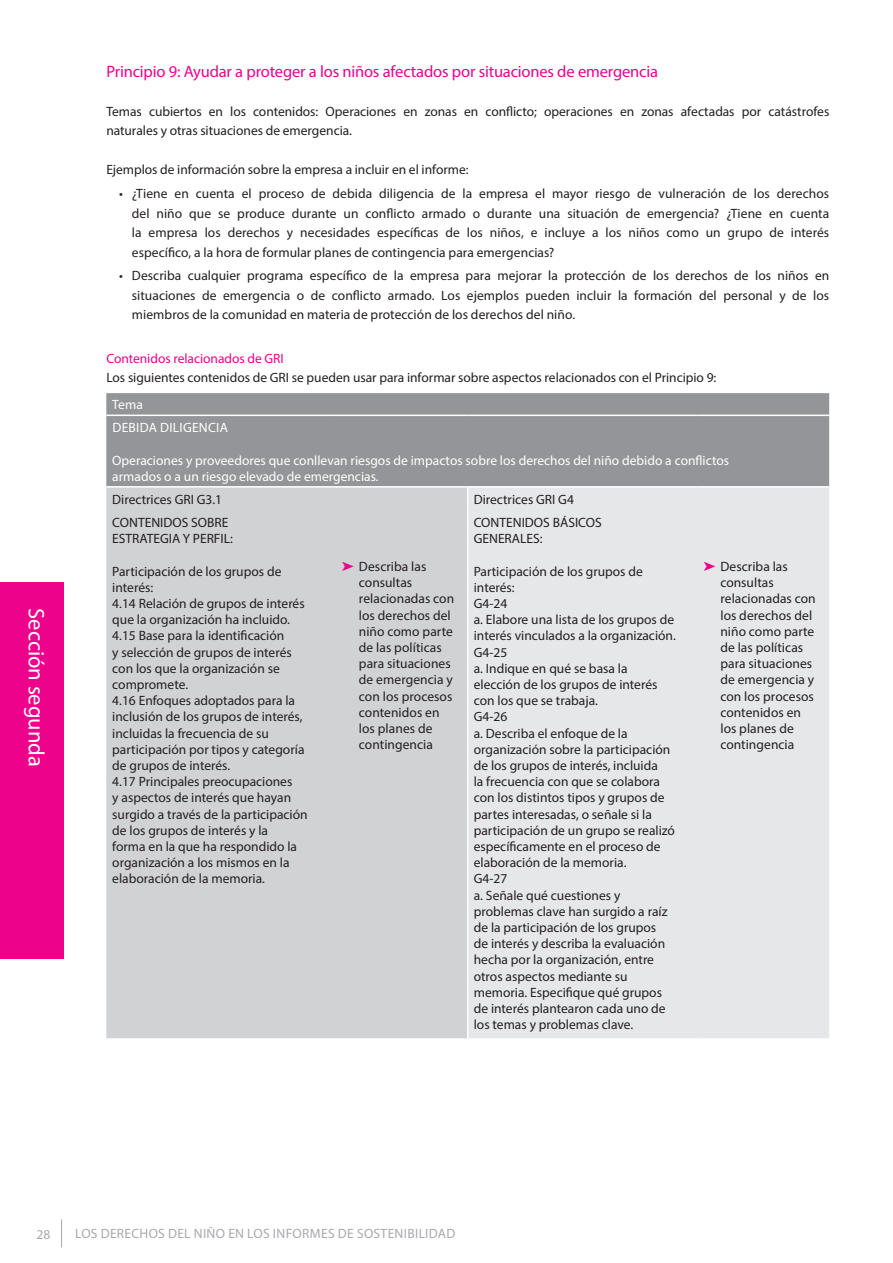
<style>
.page{position:relative;width:893px;height:1263px;background:#fff}
.page>*{position:absolute;margin:0;border:0;box-sizing:border-box;transform-origin:0 0}
.t1{font:22.5px "Myriad Pro";color:#fff}
.t2{font:16.5px "Myriad Pro";letter-spacing:-.01em;color:#ed028c}
.t3{font:13.5px/16.2px "Myriad Pro";color:#231f20}
.t4{font:13.5px/23px "Myriad Pro";color:#fff}
.t5{font:13.5px "Myriad Pro";letter-spacing:.025em;color:#a8a9ad}
.t6{font:13.5px "Myriad Pro";color:#ed028c}
.s1{color:#ed028c}
</style>
<div class="page">
<div style="left:0;top:583px;width:64px;height:376px;background:#ed028c"></div>
<svg style="left:61px;top:1219px;width:1px;height:28px"></svg>
<div style="left:106px;top:393px;width:723px;height:93px;background:#939598"></div>
<div style="left:106px;top:488px;width:361px;height:550px;background:#d1d2d4"></div>
<div style="left:468px;top:488px;width:361px;height:550px;background:#e6e7e9"></div>
<hr style="left:106px;top:415px;width:230px;height:1px;background:#fff">
<hr style="left:336px;top:415px;width:132px;height:1px;background:#fff">
<hr style="left:468px;top:415px;width:229px;height:1px;background:#fff">
<hr style="left:697px;top:415px;width:132px;height:1px;background:#fff">
<h1 class="t1" style="left:50px;top:608px;width:160px;rotate:90deg">Sección segunda</h1>
<p class="t2" style="left:106px;top:61px;width:553px">Principio 9: Ayudar a proteger a los niños afectados por situaciones de emergencia</p>
<p class="t3" style="left:106px;top:101px;width:724px;line-height:19.5px">Temas cubiertos en los contenidos: Operaciones en zonas en conflicto; operaciones en zonas afectadas por catástrofes naturales y otras situaciones de emergencia.</p>
<p class="t3" style="left:106px;top:162px;width:364px">Ejemplos de información sobre la empresa a incluir en el informe:</p>
<p class="t3" style="left:132px;top:184px;width:699px;line-height:19.5px;text-align:justify;text-indent:-13px">• ¿Tiene en cuenta el proceso de debida diligencia de la empresa el mayor riesgo de vulneración de los derechos del niño que se produce durante un conflicto armado o durante una situación de emergencia? ¿Tiene en cuenta la empresa los derechos y necesidades específicas de los niños, e incluye a los niños como un grupo de interés específico, a la hora de formular planes de contingencia para emergencias?</p>
<p class="t3" style="left:132px;top:266px;width:699px;line-height:19.5px;text-align:justify;text-indent:-13px">• Describa cualquier programa específico de la empresa para mejorar la protección de los derechos de los niños en situaciones de emergencia o de conflicto armado. Los ejemplos pueden incluir la formación del personal y de los miembros de la comunidad en materia de protección de los derechos del niño.</p>
<p class="t6" style="left:106px;top:350px;width:179px">Contenidos relacionados de GRI</p>
<p class="t3" style="left:106px;top:369px;width:611px">Los siguientes contenidos de GRI se pueden usar para informar sobre aspectos relacionados con el Principio 9:</p>
<p class="t4" style="left:112px;top:393px;width:32px">Tema<br>Debida</p>
<p class="t4" style="left:160px;top:416px;width:8px">diligencia</p>
<p class="t4" style="left:112px;top:452px;width:618px;line-height:16.2px">Operaciones y proveedores que conllevan riesgos de impactos sobre los derechos del niño debido a conflictos armados o a un riesgo elevado de emergencias.</p>
<p class="t3" style="left:112px;top:491px;width:111px">Directrices GRI G3.1</p>
<p class="t3" style="left:474px;top:491px;width:102px">Directrices GRI G4</p>
<p class="t3" style="left:112px;top:514px;width:122px">CONTENIDOS SOBRE<br>ESTRATEGIA Y PERFIL:</p>
<p class="t3" style="left:112px;top:563px;width:197px">Participación de los grupos de interés:<br>4.14 Relación de grupos de interés que la organización ha incluido.<br>4.15 Base para la identificación<br>y selección de grupos de interés con los que la organización se compromete.<br>4.16 Enfoques adoptados para la inclusión de los grupos de interés, incluidas la frecuencia de su participación por tipos y categoría de grupos de interés.<br>4.17 Principales preocupaciones<br>y aspectos de interés que hayan surgido a través de la participación de los grupos de interés y la<br>forma en la que ha respondido la organización a los mismos en la elaboración de la memoria.</p>
<p class="t3" style="left:359px;top:558px;width:97px;text-indent:-17px"><span class="s1">➤</span> Describa las consultas relacionadas con los derechos del niño como parte de las políticas para situaciones de emergencia y con los procesos contenidos en los planes de contingencia</p>
<p class="t3" style="left:474px;top:514px;width:129px">CONTENIDOS BÁSICOS<br>GENERALES:</p>
<p class="t3" style="left:474px;top:563px;width:204px">Participación de los grupos de interés:<br>G4-24<br>a. Elabore una lista de los grupos de interés vinculados a la organización.<br>G4-25<br>a. Indique en qué se basa la elección de los grupos de interés con los que se trabaja.<br>G4-26<br>a. Describa el enfoque de la organización sobre la participación de los grupos de interés, incluida<br>la frecuencia con que se colabora con los distintos tipos y grupos de partes interesadas, o señale si la participación de un grupo se realizó específicamente en el proceso de elaboración de la memoria.<br>G4-27<br>a. Señale qué cuestiones y problemas clave han surgido a raíz de la participación de los grupos<br>de interés y describa la evaluación hecha por la organización, entre otros aspectos mediante su memoria. Especifique qué grupos de interés plantearon cada uno de los temas y problemas clave.</p>
<p class="t3" style="left:720px;top:558px;width:97px;text-indent:-17px"><span class="s1">➤</span> Describa las consultas relacionadas con los derechos del niño como parte de las políticas para situaciones de emergencia y con los procesos contenidos en los planes de contingencia</p>
<p class="t5" style="left:37px;top:1226px;width:15px">28</p>
<p class="t5" style="left:75px;top:1225px;width:382px">LOS DERECHOS DEL NIÑO EN LOS INFORMES DE SOSTENIBILIDAD</p>
</div>
